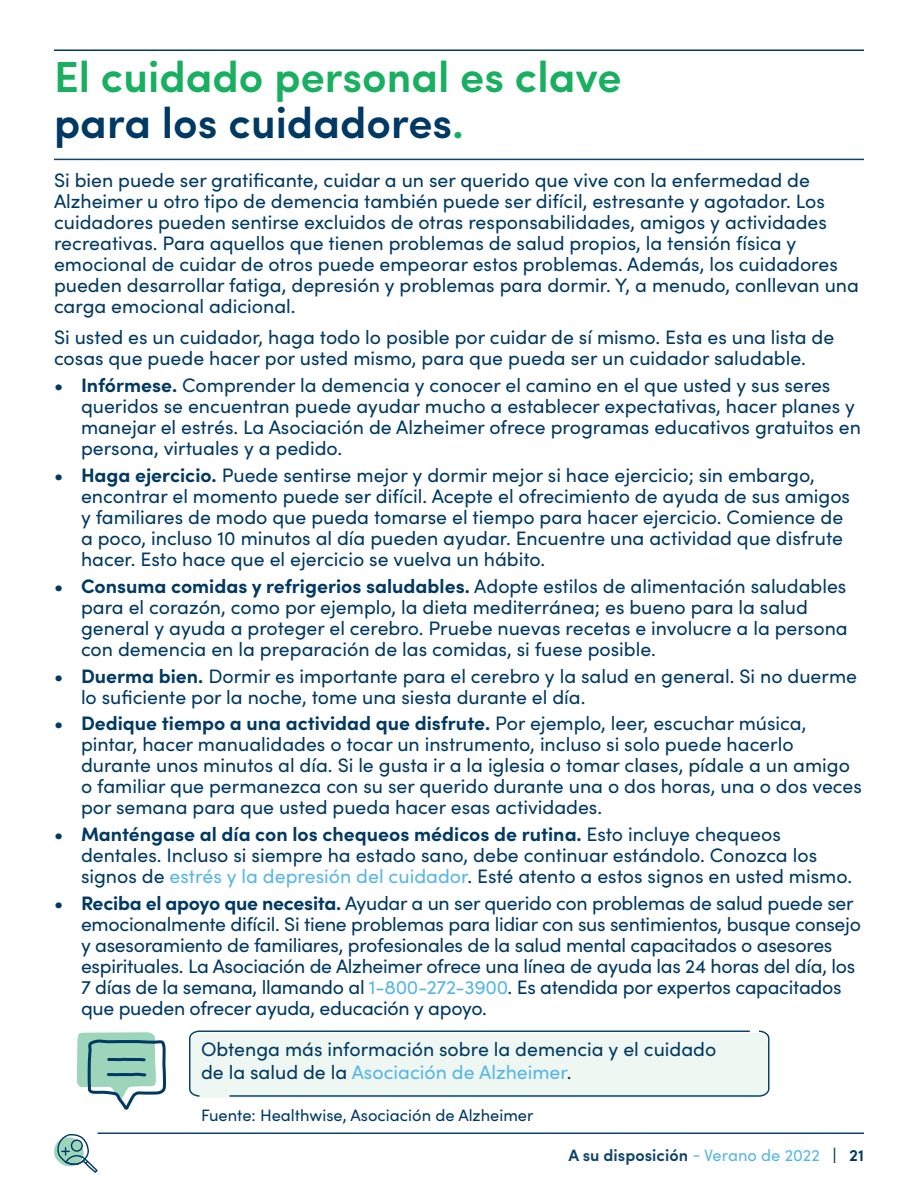
<style>
.page{position:relative;width:918px;height:1188px;background:#fff}
.page>*{position:absolute;margin:0;border:0;box-sizing:border-box;transform-origin:0 0}
.t1{font:600 43.5px/46.5px "Sofia Pro";color:#18af60}
.t2{font:19.5px/21px "Sofia Pro";color:#003963}
.t3{font:16.5px "Sofia Pro";color:#003963}
.t4{font:600 16.5px "Sofia Pro";color:#0c436a}
.s1{color:#003963}
.s2{font-weight:700}
.s3{color:#58b6e7}
.s4{font-weight:400;color:#58b6e7}
.s5{font-weight:900;color:#003963}
</style>
<div class="page">
<hr style="left:98px;top:1132px;width:766px;height:2px;background:#0c436a">
<svg style="left:54px;top:1134px;width:44px;height:39px"></svg>
<hr style="left:54px;top:50px;width:810px;height:1px;background:#003963">
<svg style="left:189px;top:1030px;width:581px;height:67px;background:#e3eeea"></svg>
<hr style="left:54px;top:159px;width:810px;height:1px;background:#0c436a">
<svg style="left:77px;top:1032px;width:89px;height:78px"></svg>
<p class="t1" style="left:54px;top:50px;width:569px">El cuidado personal es clave <span class="s1">para los cuidadores</span>.</p>
<p class="t2" style="left:54px;top:168px;width:807px">Si bien puede ser gratificante, cuidar a un ser querido que vive con la enfermedad de Alzheimer u otro tipo de demencia también puede ser difícil, estresante y agotador. Los cuidadores pueden sentirse excluidos de otras responsabilidades, amigos y actividades recreativas. Para aquellos que tienen problemas de salud propios, la tensión física y emocional de cuidar de otros puede empeorar estos problemas. Además, los cuidadores pueden desarrollar fatiga, depresión y problemas para dormir. Y, a menudo, conllevan una carga emocional adicional.</p>
<p class="t2" style="left:54px;top:325px;width:782px">Si usted es un cuidador, haga todo lo posible por cuidar de sí mismo. Esta es una lista de cosas que puede hacer por usted mismo, para que pueda ser un cuidador saludable.</p>
<p class="t2" style="left:81px;top:374px;width:781px;text-indent:-27px"><span class="s2">• Infórmese.</span> Comprender la demencia y conocer el camino en el que usted y sus seres queridos se encuentran puede ayudar mucho a establecer expectativas, hacer planes y manejar el estrés. La Asociación de Alzheimer ofrece programas educativos gratuitos en persona, virtuales y a pedido.</p>
<p class="t2" style="left:81px;top:464px;width:771px;text-indent:-27px"><span class="s2">• Haga ejercicio.</span> Puede sentirse mejor y dormir mejor si hace ejercicio; sin embargo, encontrar el momento puede ser difícil. Acepte el ofrecimiento de ayuda de sus amigos y familiares de modo que pueda tomarse el tiempo para hacer ejercicio. Comience de a poco, incluso 10 minutos al día pueden ayudar. Encuentre una actividad que disfrute hacer. Esto hace que el ejercicio se vuelva un hábito.</p>
<p class="t2" style="left:81px;top:574px;width:768px;text-indent:-27px"><span class="s2">• Consuma comidas y refrigerios saludables.</span> Adopte estilos de alimentación saludables para el corazón, como por ejemplo, la dieta mediterránea; es bueno para la salud general y ayuda a proteger el cerebro. Pruebe nuevas recetas e involucre a la persona con demencia en la preparación de las comidas, si fuese posible.</p>
<p class="t2" style="left:81px;top:664px;width:778px;text-indent:-27px"><span class="s2">• Duerma bien.</span> Dormir es importante para el cerebro y la salud en general. Si no duerme lo suficiente por la noche, tome una siesta durante el día.</p>
<p class="t2" style="left:81px;top:712px;width:782px;text-indent:-27px"><span class="s2">• Dedique tiempo a una actividad que disfrute.</span> Por ejemplo, leer, escuchar música, pintar, hacer manualidades o tocar un instrumento, incluso si solo puede hacerlo durante unos minutos al día. Si le gusta ir a la iglesia o tomar clases, pídale a un amigo o familiar que permanezca con su ser querido durante una o dos horas, una o dos veces por semana para que usted pueda hacer esas actividades.</p>
<p class="t2" style="left:81px;top:822px;width:773px;text-indent:-27px"><span class="s2">• Manténgase al día con los chequeos médicos de rutina.</span> Esto incluye chequeos dentales. Incluso si siempre ha estado sano, debe continuar estándolo. Conozca los signos de <span class="s3">estrés y la depresión del cuidador</span>. Esté atento a estos signos en usted mismo.</p>
<p class="t2" style="left:81px;top:891px;width:781px;text-indent:-27px"><span class="s2">• Reciba el apoyo que necesita.</span> Ayudar a un ser querido con problemas de salud puede ser emocionalmente difícil. Si tiene problemas para lidiar con sus sentimientos, busque consejo y asesoramiento de familiares, profesionales de la salud mental capacitados o asesores espirituales. La Asociación de Alzheimer ofrece una línea de ayuda las 24 horas del día, los 7 días de la semana, llamando al <span class="s3">1-800-272-3900</span>. Es atendida por expertos capacitados que pueden ofrecer ayuda, educación y apoyo.</p>
<p class="t2" style="left:201px;top:1036px;width:517px;line-height:23.4px">Obtenga más información sobre la demencia y el cuidado de la salud de la <span class="s3">Asociación de Alzheimer</span>.</p>
<p class="t3" style="left:201px;top:1103px;width:334px">Fuente: Healthwise, Asociación de Alzheimer</p>
<p class="t4" style="left:568px;top:1142px;width:297px">A su disposición <span class="s4">- Verano de 2022</span> <span class="s5">|</span> <span class="s1">21</span></p>
</div>
